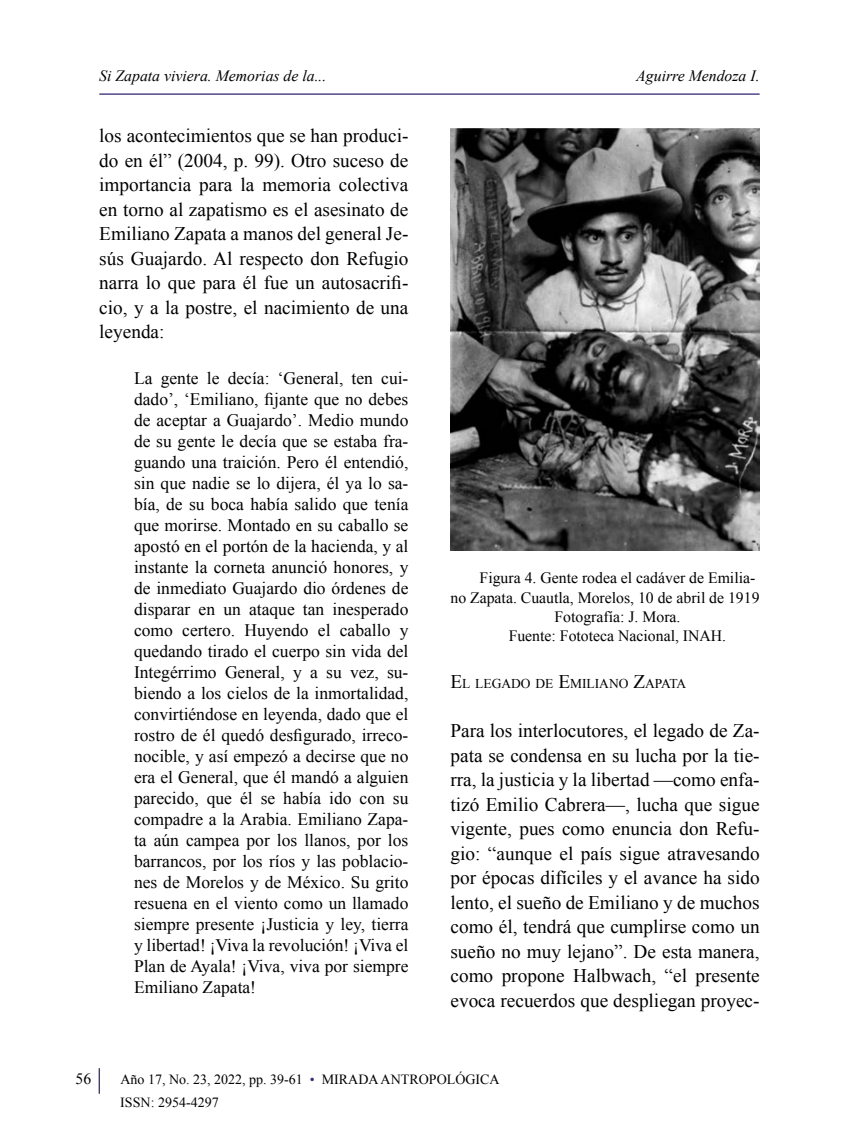
<style>
.page{position:relative;width:849px;height:1141px;background:#fff}
.page>*{position:absolute;margin:0;border:0;box-sizing:border-box;transform-origin:0 0}
.t1{font:19.25px/24.5px "Times New Roman";color:#000;text-align:justify}
.t2{font:17.5px/21px "Times New Roman";color:#000;text-align:justify}
.t3{font:15.75px "Times New Roman";color:#000}
.t4{font:italic 15.75px "Times New Roman";color:#000}
.t5{font:14px/22.8px "Times New Roman";color:#000}
.t6{font:13.47px "Times New Roman";color:#000}
.s1{font-size:19.25px}
.s2{color:#392d7a}
</style>
<div class="page">
<svg style="left:99px;top:1068px;width:1px;height:26px"></svg>
<hr style="left:99px;top:93px;width:660px;height:2px;background:#392d7a">
<img style="left:450px;top:129px;width:309px;height:422px">
<p class="t4" style="left:99px;top:65px;width:229px">Si Zapata viviera. Memorias de la...</p>
<p class="t4" style="left:636px;top:65px;width:125px">Aguirre Mendoza I.</p>
<p class="t1" style="left:99px;top:123px;width:310px">los acontecimientos que se han produci&shy;do en él” (2004, p. 99). Otro suceso de importancia para la memoria colectiva en torno al zapatismo es el asesinato de Emiliano Zapata a manos del general Je&shy;sús Guajardo. Al respecto don Refugio narra lo que para él fue un autosacrifi&shy;cio, y a la postre, el nacimiento de una leyenda:</p>
<p class="t2" style="left:134px;top:367px;width:276px">La gente le decía: ‘General, ten cui&shy;dado’, ‘Emiliano, fijante que no debes de aceptar a Guajardo’. Medio mundo de su gente le decía que se estaba fra&shy;guando una traición. Pero él entendió, sin que nadie se lo dijera, él ya lo sa&shy;bía, de su boca había salido que tenía que morirse. Montado en su caballo se apostó en el portón de la hacienda, y al instante la corneta anunció honores, y de inmediato Guajardo dio órdenes de disparar en un ataque tan inesperado como certero. Huyendo el caballo y quedando tirado el cuerpo sin vida del Integérrimo General, y a su vez, su&shy;biendo a los cielos de la inmortalidad, convirtiéndose en leyenda, dado que el rostro de él quedó desfigurado, irreco&shy;nocible, y así empezó a decirse que no era el General, que él mandó a alguien parecido, que él se había ido con su compadre a la Arabia. Emiliano Zapa&shy;ta aún campea por los llanos, por los barrancos, por los ríos y las poblacio&shy;nes de Morelos y de México. Su grito resuena en el viento como un llamado siempre presente ¡Justicia y ley, tierra y libertad! ¡Viva la revolución! ¡Viva el Plan de Ayala! ¡Viva, viva por siempre Emiliano Zapata!</p>
<p class="t3" style="left:479px;top:567px;width:277px">Figura 4. Gente rodea el cadáver de Emilia-</p>
<p class="t3" style="left:450px;top:587px;width:310px">no Zapata. Cuautla, Morelos, 10 de abril de 1919</p>
<p class="t3" style="left:554px;top:606px;width:127px">Fotografía: J. Mora.</p>
<p class="t3" style="left:508px;top:625px;width:219px">Fuente: Fototeca Nacional, INAH.</p>
<p class="t6" style="left:450px;top:675px;width:237px"><span class="s1">E</span>L LEGADO DE <span class="s1">E</span>MILIANO <span class="s1">Z</span>APATA</p>
<p class="t1" style="left:450px;top:718px;width:310px">Para los interlocutores, el legado de Za&shy;pata se condensa en su lucha por la tie&shy;rra, la justicia y la libertad —como enfa&shy;tizó Emilio Cabrera—, lucha que sigue vigente, pues como enuncia don Refu&shy;gio: “aunque el país sigue atravesando por épocas difíciles y el avance ha sido lento, el sueño de Emiliano y de muchos como él, tendrá que cumplirse como un sueño no muy lejano”. De esta manera, como propone Halbwach, “el presente evoca recuerdos que despliegan proyec-</p>
<p class="t3" style="left:76px;top:1068px;width:17px">56</p>
<p class="t5" style="left:120px;top:1068px;width:381px">Año 17, No. 23, 2022, pp. 39-61 <span class="s2">•</span> MIRADA ANTROPOLÓGICA<br>ISSN: 2954-4297</p>
</div>
